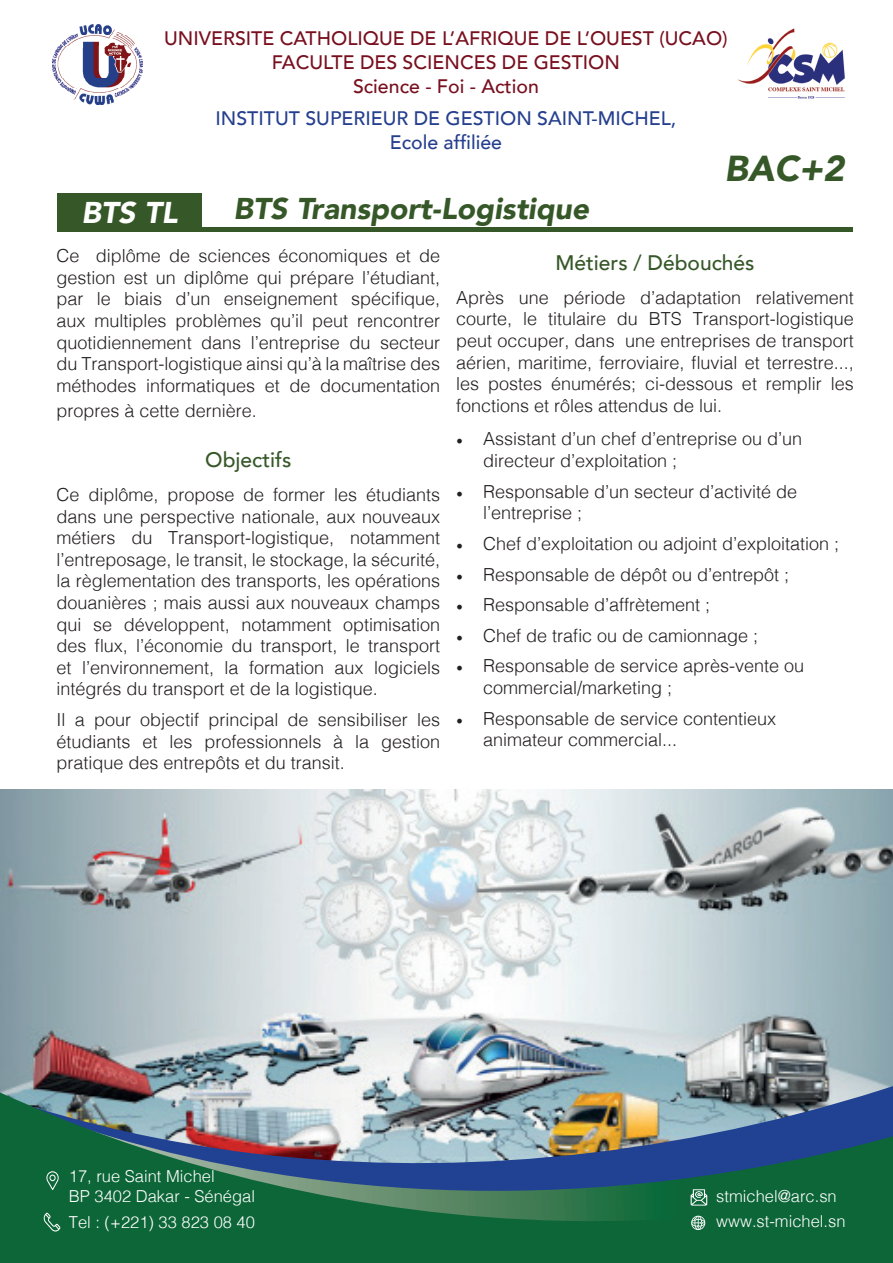
<style>
.page{position:relative;width:893px;height:1263px;background:#fff}
.page>*{position:absolute;margin:0;border:0;box-sizing:border-box;transform-origin:0 0}
.t1{font:italic 900 36px "Avenir";color:#365828}
.t2{font:italic 900 30px "Avenir";color:#365828}
.t3{font:italic 900 30px "Avenir";color:#fff}
.t4{font:500 21px "Avenir";color:#365828}
.t5{font:500 19.5px/24px "Avenir";color:#780f1e;text-align:center}
.t6{font:500 19.5px/23.4px "Avenir";color:#253f8e;text-align:center}
.t7{font:300 18px/21.6px "Helvetica";color:#231f20;text-align:justify}
.t8{font:300 16.5px/19.8px "Helvetica";color:#fff}
.s1{font-family:"Minion Pro";font-weight:400}
</style>
<div class="page">
<hr style="left:57px;top:227px;width:796px;height:4px;background:#365828">
<div style="left:57px;top:193px;width:145px;height:34px;background:#365828"></div>
<img style="left:52px;top:25px;width:91px;height:79px">
<img style="left:737px;top:28px;width:108px;height:71px">
<img style="left:0;top:790px;width:893px;height:291px">
<img style="left:0;top:1081px;width:893px;height:182px">
<svg style="left:46px;top:1171px;width:13px;height:19px"></svg>
<svg style="left:43px;top:1212px;width:18px;height:20px"></svg>
<svg style="left:691px;top:1216px;width:14px;height:14px"></svg>
<svg style="left:691px;top:1181px;width:34px;height:24px"></svg>
<p class="t5" style="left:164px;top:25px;width:565px">UNIVERSITE CATHOLIQUE DE L’AFRIQUE DE L’OUEST (UCAO)<br>FACULTE DES SCIENCES DE GESTION<br>Science - Foi - Action</p>
<p class="t6" style="left:215px;top:106px;width:462px">INSTITUT SUPERIEUR DE GESTION SAINT-MICHEL,<br>Ecole affiliée</p>
<h2 class="t3" style="left:82px;top:188px;width:98px">BTS TL</h2>
<h2 class="t2" style="left:234px;top:183px;width:357px">BTS Transport-Logistique</h2>
<h1 class="t1" style="left:725px;top:139px;width:121px">BAC+2</h1>
<p class="t7" style="left:57px;top:244px;width:385px">Ce diplôme de sciences économiques et de gestion est un diplôme qui prépare l’étudiant, par le biais d’un enseignement spécifique, aux multiples problèmes qu’il peut rencontrer quotidiennement dans l’entreprise du secteur du Transport-logistique ainsi qu’à la maîtrise des méthodes informatiques et de documentation</p>
<p class="t7" style="left:57px;top:398px;width:202px">propres à cette dernière.</p>
<p class="t4" style="left:205px;top:442px;width:88px">Objectifs</p>
<p class="t7" style="left:57px;top:482px;width:385px">Ce diplôme, propose de former les étudiants dans une perspective nationale, aux nouveaux métiers du Transport-logistique, notamment l’entreposage, le transit, le stockage, la sécurité, la règlementation des transports, les opérations douanières ; mais aussi aux nouveaux champs qui se développent, notamment optimisation des flux, l’économie du transport, le transport et l’environnement, la formation aux logiciels intégrés du transport et de la logistique.</p>
<p class="t7" style="left:57px;top:707px;width:385px">Il a pour objectif principal de sensibiliser les étudiants et les professionnels à la gestion pratique des entrepôts et du transit.</p>
<p class="t4" style="left:555px;top:245px;width:201px">Métiers / Débouchés</p>
<p class="t7" style="left:456px;top:285px;width:399px">Après une période d’adaptation relativement courte, le titulaire du BTS Transport-logistique peut occuper, dans une entreprises de transport aérien, maritime, ferroviaire, fluvial et terrestre..., les postes énumérés; ci-dessous et remplir les fonctions et rôles attendus de lui.</p>
<p class="t7" style="left:483px;top:427px;width:321px;text-indent:-27px"><span class="s1">•</span> Assistant d’un chef d’entreprise ou d’un directeur d’exploitation ;</p>
<p class="t7" style="left:483px;top:479px;width:316px;text-indent:-27px"><span class="s1">•</span> Responsable d’un secteur d’activité de l’entreprise ;</p>
<p class="t7" style="left:456px;top:531px;width:385px"><span class="s1">•</span> Chef d’exploitation ou adjoint d’exploitation ;</p>
<p class="t7" style="left:456px;top:562px;width:335px"><span class="s1">•</span> Responsable de dépôt ou d’entrepôt ;</p>
<p class="t7" style="left:456px;top:593px;width:256px"><span class="s1">•</span> Responsable d’affrètement ;</p>
<p class="t7" style="left:456px;top:623px;width:304px"><span class="s1">•</span> Chef de trafic ou de camionnage ;</p>
<p class="t7" style="left:483px;top:654px;width:323px;text-indent:-27px"><span class="s1">•</span> Responsable de service après-vente ou commercial/marketing ;</p>
<p class="t7" style="left:483px;top:706px;width:295px;text-indent:-27px"><span class="s1">•</span> Responsable de service contentieux animateur commercial...</p>
<p class="t8" style="left:69px;top:1165px;width:188px">17, rue Saint Michel<br>BP 3402 Dakar - Sénégal</p>
<p class="t8" style="left:69px;top:1211px;width:188px">Tel : (+221) 33 823 08 40</p>
<p class="t8" style="left:716px;top:1182px;width:131px;line-height:25.5px">stmichel@arc.sn www.st-michel.sn</p>
</div>
